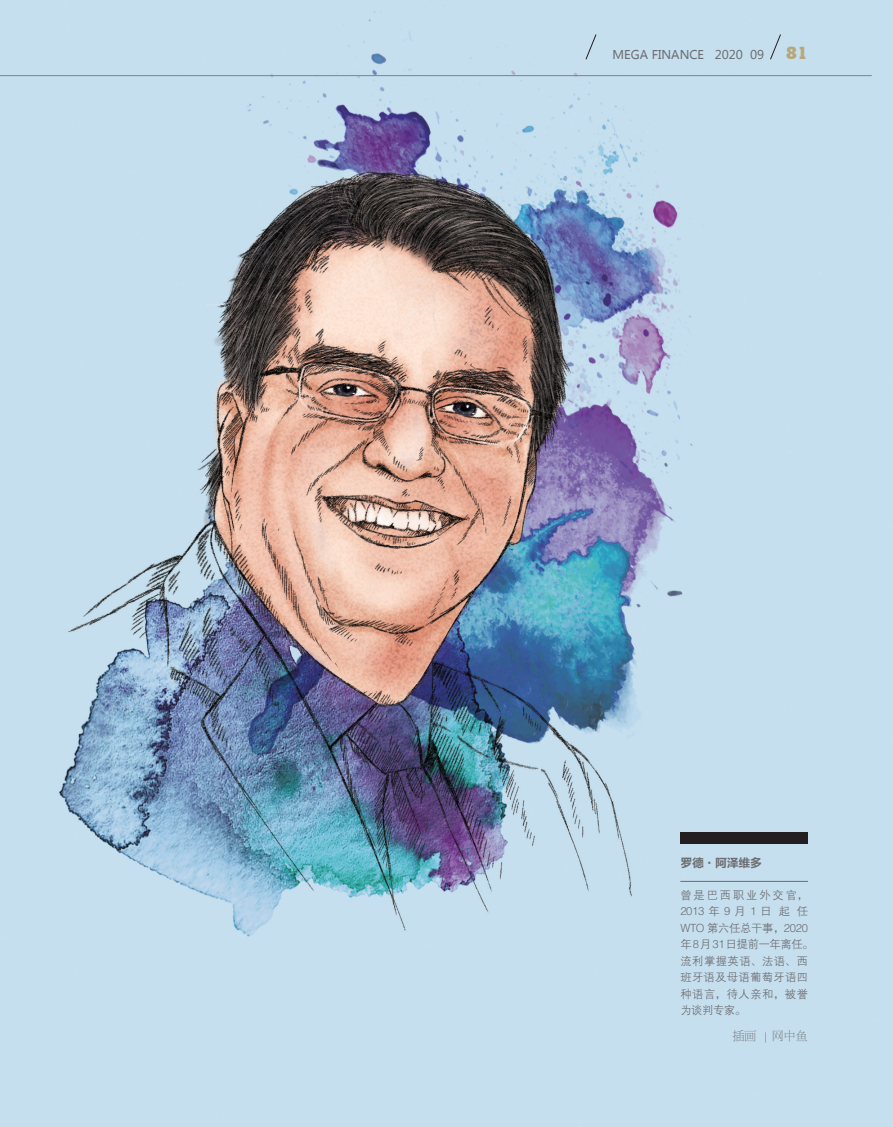
<style>
.page{position:relative;width:893px;height:1127px;background:#fff}
.page>*{position:absolute;margin:0;border:0;box-sizing:border-box;transform-origin:0 0}
.t1{font:800 16.95px "Stymie BT";color:#b8a779}
.t2{font:12px "Microsoft Ya Hei";color:#6c6d70}
.t3{font:12px "FZLTCHJW GB1 0";letter-spacing:-.03em;color:#6c6d70}
.提文{font:12px "FZBSJW GB1 0";color:#6c6d70}
.t4{font:11.25px/16.5px "FZZDXJW GB1 0";letter-spacing:.035em;color:#6c6d70}
</style>
<div class="page">
<img style="left:0;top:0;width:893px;height:1127px">
<hr style="left:680px;top:881px;width:128px;height:1px;background:#6c6d70">
<div style="left:680px;top:833px;width:128px;height:11px;background:#231f20"></div>
<hr style="left:0;top:75px;width:872px;height:1px;background:#808285">
<svg style="left:585px;top:34px;width:12px;height:26px"></svg>
<svg style="left:770px;top:34px;width:11px;height:26px"></svg>
<p class="t2" style="left:612px;top:47px;width:153px">MEGA FINANCE 2020 09</p>
<p class="t1" style="left:786px;top:43px;width:23px">81</p>
<p class="t2" style="left:605px;top:47px;width:153px">MEGA FINANCE 2020 09</p>
<p class="t3" style="left:680px;top:856px;width:83px">罗德·阿泽维多</p>
<p class="t4" style="left:680px;top:887px;width:135px">曾是巴西职业外交官，<br>2013年9月1日 起 任<br>WTO 第六任总干事，2020年8月31日提前一年离任。流利掌握英语、法语、西班牙语及母语葡萄牙语四种语言，待人亲和，被誉为谈判专家。</p>
<p class="提文" style="left:732px;top:1030px;width:77px">插画 ｜网中鱼</p>
</div>
